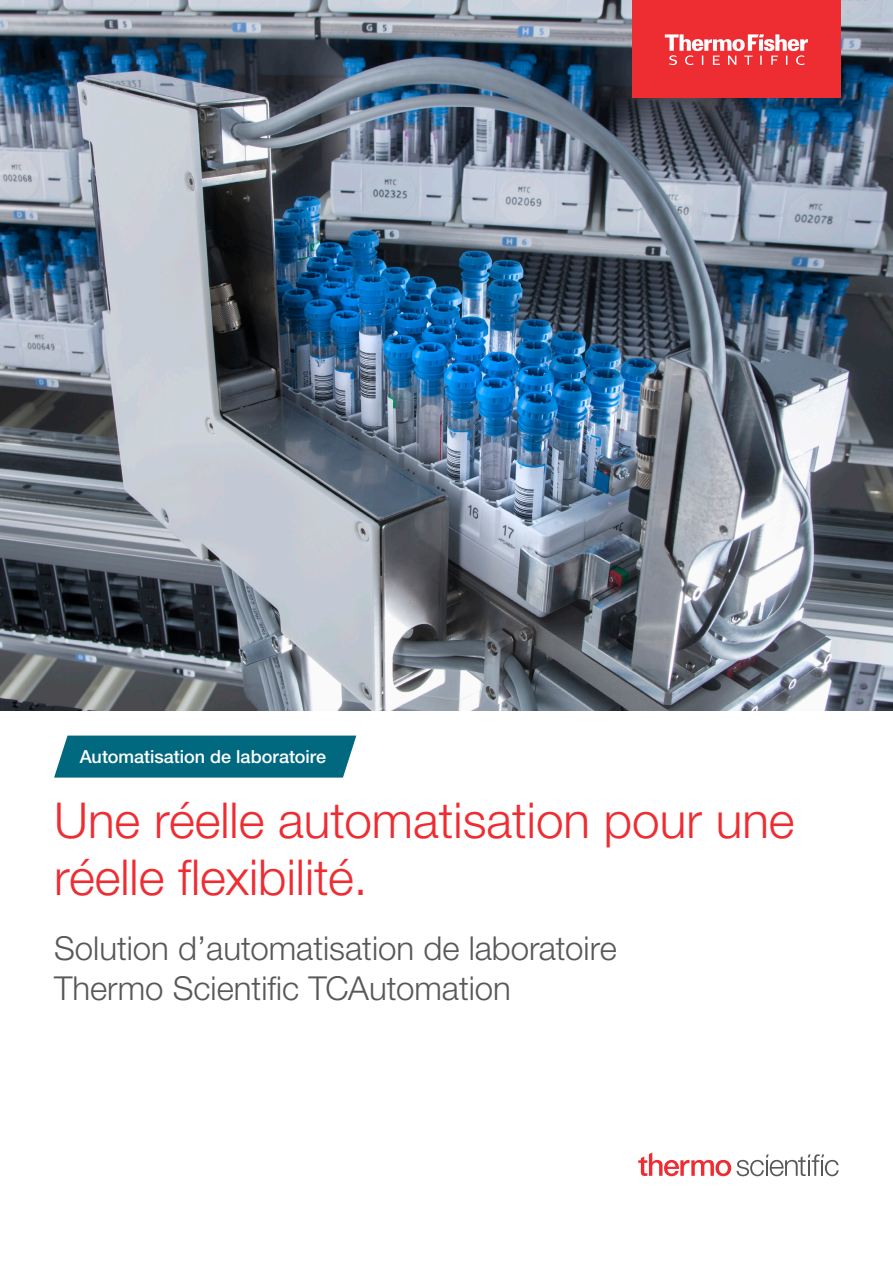
<style>
.page{position:relative;width:893px;height:1263px;background:#fff}
.page>*{position:absolute;margin:0;border:0;box-sizing:border-box;transform-origin:0 0}
.Headline{font:300 49.5px/57px "Helvetica Neue LTW1 G";color:#ee2d33}
.Subhead_Main{font:300 33px "Helvetica Neue LTW1 G";color:#57585a}
.Label_Identifier{font:500 18px "Helvetica Neue LTW1 G";color:#fff}
</style>
<div class="page">
<img style="left:0;top:0;width:893px;height:710px">
<svg style="left:638px;top:1152px;width:201px;height:24px"></svg>
<div style="left:54px;top:735px;width:302px;height:42px;background:#00687f"></div>
<div style="left:632px;top:0;width:209px;height:98px;background:#ee2d33"></div>
<svg style="left:665px;top:34px;width:143px;height:31px"></svg>
<p class="Label_Identifier" style="left:80px;top:746px;width:248px">Automatisation de laboratoire</p>
<p class="Headline" style="left:54px;top:792px;width:742px">Une réelle automatisation pour une réelle flexibilité.</p>
<p class="Subhead_Main" style="left:54px;top:928px;width:564px">Solution d’automatisation de laboratoire</p>
<p class="Subhead_Main" style="left:54px;top:968px;width:458px">Thermo Scientific TCAutomation</p>
</div>
